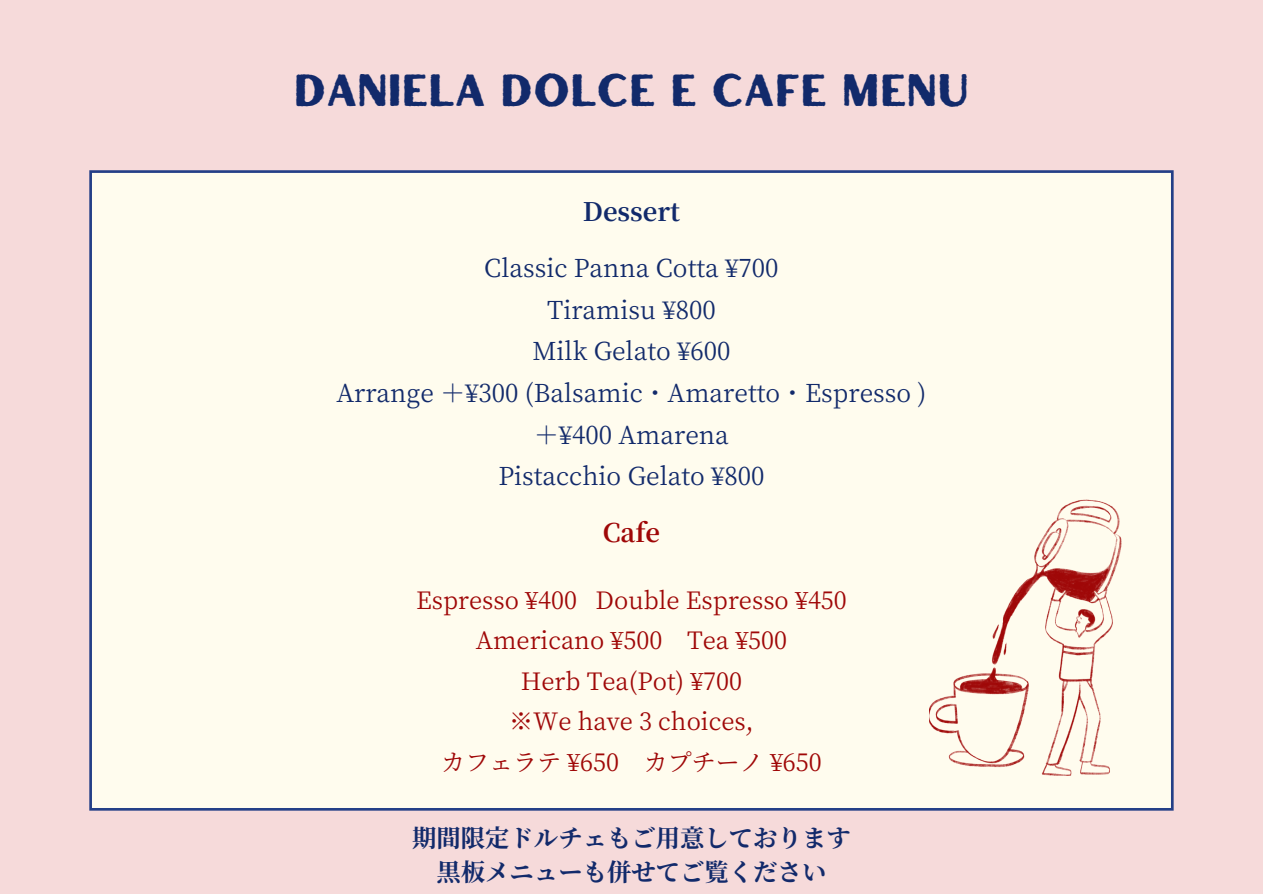
<style>
.page{position:relative;width:1263px;height:894px;background:#fff}
.page>*{position:absolute;margin:0;border:0;box-sizing:border-box;transform-origin:0 0}
.t1{font:45px "Hertical Sans Rough";color:#122a6b}
.t2{font:700 25.5px "Source Han Serif JP";color:#122a6b}
.t3{font:700 25.5px "Source Han Serif JP";color:#9f0707}
.t4{font:24.75px "Source Han Serif JP";color:#122a6b}
.t5{font:700 24.45px/33.8px "Source Han Serif JP";color:#122a6b;text-align:center}
.t6{font:24px "Source Han Serif JP";color:#9f0707}
</style>
<div class="page">
<div style="left:0;top:0;width:1263px;height:893px;background:#f6dada"></div>
<div style="left:89px;top:170px;width:1085px;height:640px;background:#fffcee"></div>
<svg style="left:929px;top:496px;width:192px;height:279px;background:#f5e3d7"></svg>
<h1 class="t1" style="left:294px;top:59px;width:677px">DANIELA DOLCE E CAFE MENU</h1>
<p class="t2" style="left:583px;top:191px;width:99px">Dessert</p>
<h2 class="t4" style="left:484px;top:248px;width:296px">Classic Panna Cotta ¥700</h2>
<p class="t4" style="left:547px;top:290px;width:170px">Tiramisu ¥800</p>
<p class="t4" style="left:532px;top:332px;width:200px">Milk Gelato ¥600</p>
<p class="t4" style="left:336px;top:373px;width:592px">Arrange ＋¥300 (Balsamic・Amaretto・Espresso )</p>
<p class="t4" style="left:534px;top:415px;width:196px">＋¥400 Amarena</p>
<p class="t4" style="left:498px;top:456px;width:268px">Pistacchio Gelato ¥800</p>
<p class="t3" style="left:603px;top:512px;width:59px">Cafe</p>
<p class="t6" style="left:416px;top:581px;width:432px">Espresso ¥400 Double Espresso ¥450</p>
<h2 class="t6" style="left:476px;top:621px;width:313px">Americano ¥500 Tea ¥500</h2>
<p class="t6" style="left:521px;top:662px;width:223px">Herb Tea(Pot) ¥700</p>
<p class="t6" style="left:509px;top:702px;width:246px">※We have 3 choices,</p>
<p class="t6" style="left:441px;top:743px;width:382px">カフェラテ ¥650 カプチーノ ¥650</p>
<p class="t5" style="left:412px;top:819px;width:440px">期間限定ドルチェもご用意しております黒板メニューも併せてご覧ください</p>
</div>
